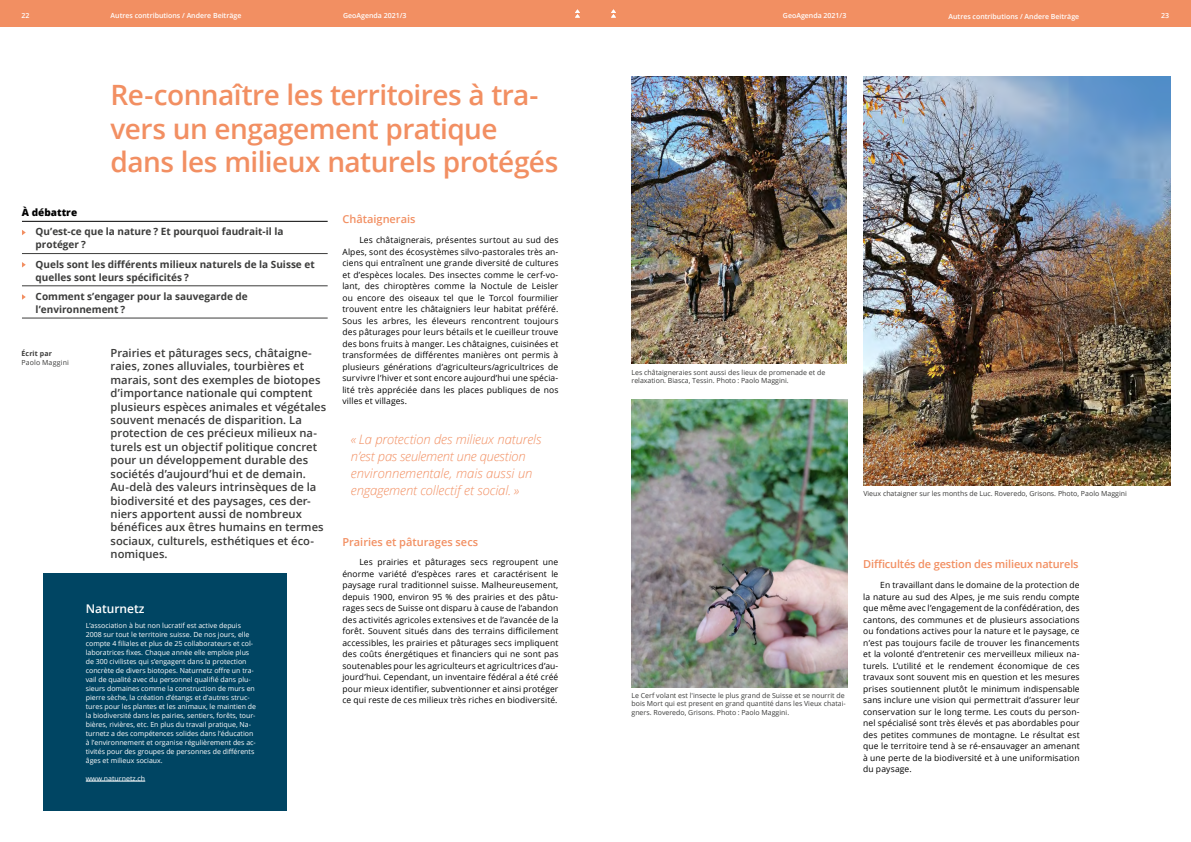
<style>
.page{position:relative;width:1191px;height:842px;background:#fff}
.page>*{position:absolute;margin:0;border:0;box-sizing:border-box;transform-origin:0 0}
.t1{font:600 28px/33.6px "Open Sans";letter-spacing:-.02em;color:#f28f62}
.t2{font:italic 300 13px/17px "Open Sans";letter-spacing:-.01em;color:#f28f62}
.t3{font:600 12px "Open Sans";color:#fff}
.t4{font:600 11.2px/13.4px "Open Sans";color:#3c3c3b}
.t5{font:600 11px "Open Sans";color:#f28f62}
.t6{font:700 10px/13px "Open Sans";color:#3c3c3b}
.t7{font:800 10px "Open Sans";color:#000}
.t8{font:8.5px/11.5px "Open Sans";letter-spacing:.015em;color:#000;text-align:justify}
.t9{font:7px/9px "Open Sans";color:#fff}
.t10{font:7px/8.4px "Open Sans";color:#3c3c3b}
.t11{font:600 7px "Open Sans";color:#fff}
.t12{font:7px "Open Sans";letter-spacing:.02em;color:#3c3c3b}
.t13{font:700 7px "Open Sans";letter-spacing:.02em;color:#3c3c3b}
</style>
<div class="page">
<div style="left:0;top:0;width:595px;height:27px;background:#f28f62"></div>
<div style="left:595px;top:0;width:596px;height:27px;background:#f28f62"></div>
<svg style="left:575px;top:9px;width:5px;height:9px"></svg>
<svg style="left:611px;top:9px;width:5px;height:9px"></svg>
<hr style="left:22px;top:221px;width:306px;height:1px;background:#000">
<hr style="left:22px;top:253px;width:306px;height:1px;background:#3c3c3b">
<hr style="left:22px;top:286px;width:306px;height:1px;background:#3c3c3b">
<hr style="left:22px;top:318px;width:306px;height:1px;background:#3c3c3b">
<svg style="left:22px;top:230px;width:4px;height:5px"></svg>
<svg style="left:22px;top:262px;width:4px;height:5px"></svg>
<svg style="left:22px;top:294px;width:4px;height:6px"></svg>
<div style="left:43px;top:573px;width:243px;height:237px;background:#004563"></div>
<hr style="left:86px;top:781px;width:59px;height:1px;background:#fff">
<img style="left:631px;top:77px;width:216px;height:287px">
<img style="left:863px;top:77px;width:307px;height:408px">
<img style="left:631px;top:400px;width:216px;height:287px">
<p class="t11" style="left:22px;top:11px;width:9px">22</p>
<p class="t11" style="left:111px;top:11px;width:132px">Autres contributions / Andere Beiträge</p>
<p class="t11" style="left:343px;top:11px;width:65px">GeoAgenda 2021/3</p>
<p class="t11" style="left:783px;top:11px;width:65px">GeoAgenda 2021/3</p>
<p class="t11" style="left:948px;top:11px;width:132px">Autres contributions / Andere Beiträge</p>
<p class="t11" style="left:1161px;top:11px;width:9px">23</p>
<h1 class="t1" style="left:111px;top:77px;width:449px">Re-connaître les territoires à tra&shy;vers un engagement pratique dans les milieux naturels protégés</h1>
<p class="t7" style="left:22px;top:205px;width:57px">À débattre</p>
<p class="t6" style="left:36px;top:225px;width:249px">Qu’est-ce que la nature ? Et pourquoi faudrait-il la protéger ?</p>
<p class="t6" style="left:36px;top:257px;width:281px">Quels sont les différents milieux naturels de la Suisse et quelles sont leurs spécificités ?</p>
<p class="t6" style="left:36px;top:289px;width:214px">Comment s’engager pour la sauvegarde de l’environnement ?</p>
<p class="t13" style="left:22px;top:349px;width:32px">Écrit par</p>
<p class="t12" style="left:22px;top:357px;width:49px">Paolo Maggini</p>
<p class="t4" style="left:111px;top:346px;width:217px">Prairies et pâturages secs, châtaigne&shy;raies, zones alluviales, tourbières et marais, sont des exemples de biotopes d’importance nationale qui comptent plusieurs espèces animales et végétales souvent menacés de disparition. La protection de ces précieux milieux na&shy;turels est un objectif politique concret pour un développement durable des sociétés d’aujourd’hui et de demain.<br>Au-delà des valeurs intrinsèques de la biodiversité et des paysages, ces der&shy;niers apportent aussi de nombreux bénéfices aux êtres humains en termes sociaux, culturels, esthétiques et éco&shy;nomiques.</p>
<h3 class="t3" style="left:86px;top:600px;width:60px">Naturnetz</h3>
<p class="t9" style="left:86px;top:620px;width:172px">L’association à but non lucratif est active depuis 2008 sur tout le territoire suisse. De nos jours, elle compte 4 filiales et plus de 25 collaborateurs et col&shy;laboratrices fixes. Chaque année elle emploie plus de 300 civilistes qui s’engagent dans la protection concrète de divers biotopes. Naturnetz offre un tra&shy;vail de qualité avec du personnel qualifié dans plu&shy;sieurs domaines comme la construction de murs en pierre sèche, la création d’étangs et d’autres struc&shy;tures pour les plantes et les animaux, le maintien de la biodiversité dans les pairies, sentiers, forêts, tour&shy;bières, rivières, etc. En plus du travail pratique, Na&shy;turnetz a des compétences solides dans l’éducation à l’environnement et organise régulièrement des ac&shy;tivités pour des groupes de personnes de différents âges et milieux sociaux.</p>
<p class="t9" style="left:86px;top:773px;width:61px">www.naturnetz.ch</p>
<p class="t5" style="left:342px;top:212px;width:75px">Châtaignerais</p>
<p class="t8" style="left:342px;top:234px;width:217px;text-indent:17px">Les châtaignerais, présentes surtout au sud des Alpes, sont des écosystèmes silvo-pastorales très an&shy;ciens qui entraînent une grande diversité de cultures et d’espèces locales. Des insectes comme le cerf-vo&shy;lant, des chiroptères comme la Noctule de Leisler ou encore des oiseaux tel que le Torcol fourmilier trouvent entre les châtaigniers leur habitat préféré.<br>Sous les arbres, les éleveurs rencontrent toujours des pâturages pour leurs bétails et le cueilleur trouve des bons fruits à manger. Les châtaignes, cuisinées et transformées de différentes manières ont permis à plusieurs générations d’agriculteurs/agricultrices de survivre l’hiver et sont encore aujourd’hui une spécia&shy;lité très appréciée dans les places publiques de nos villes et villages.</p>
<h2 class="t2" style="left:351px;top:430px;width:192px">« La protection des milieux naturels n’est pas seulement une question environnementale, mais aussi un engagement collectif et social. »</h2>
<p class="t5" style="left:342px;top:534px;width:137px">Prairies et pâturages secs</p>
<p class="t8" style="left:342px;top:556px;width:217px;text-indent:17px">Les prairies et pâturages secs regroupent une énorme variété d’espèces rares et caractérisent le paysage rural traditionnel suisse. Malheureusement, depuis 1900, environ 95 % des prairies et des pâtu&shy;rages secs de Suisse ont disparu à cause de l’abandon des activités agricoles extensives et de l’avancée de la forêt. Souvent situés dans des terrains difficilement accessibles, les prairies et pâturages secs impliquent des coûts énergétiques et financiers qui ne sont pas soutenables pour les agriculteurs et agricultrices d’au&shy;jourd’hui. Cependant, un inventaire fédéral a été créé pour mieux identifier, subventionner et ainsi protéger ce qui reste de ces milieux très riches en biodiversité.</p>
<p class="t10" style="left:631px;top:368px;width:195px">Les châtaigneraies sont aussi des lieux de promenade et de relaxation. Biasca, Tessin. Photo : Paolo Maggini.</p>
<p class="t10" style="left:863px;top:489px;width:265px">Vieux chataigner sur les months de Luc. Roveredo, Grisons. Photo, Paolo Maggini</p>
<p class="t10" style="left:631px;top:691px;width:216px">Le Cerf volant est l'insecte le plus grand de Suisse et se nourrit de bois Mort qui est present en grand quantité dans les Vieux chatai&shy;gners. Roveredo, Grisons. Photo : Paolo Maggini.</p>
<p class="t5" style="left:863px;top:557px;width:217px">Difficultés de gestion des milieux naturels</p>
<p class="t8" style="left:863px;top:579px;width:218px;text-indent:17px">En travaillant dans le domaine de la protection de la nature au sud des Alpes, je me suis rendu compte que même avec l’engagement de la confédération, des cantons, des communes et de plusieurs associations ou fondations actives pour la nature et le paysage, ce n’est pas toujours facile de trouver les financements et la volonté d’entretenir ces merveilleux milieux na&shy;turels. L’utilité et le rendement économique de ces travaux sont souvent mis en question et les mesures prises soutiennent plutôt le minimum indispensable sans inclure une vision qui permettrait d’assurer leur conservation sur le long terme. Les couts du person&shy;nel spécialisé sont très élevés et pas abordables pour des petites communes de montagne. Le résultat est que le territoire tend à se ré-ensauvager an amenant à une perte de la biodiversité et à une uniformisation du paysage.</p>
</div>
